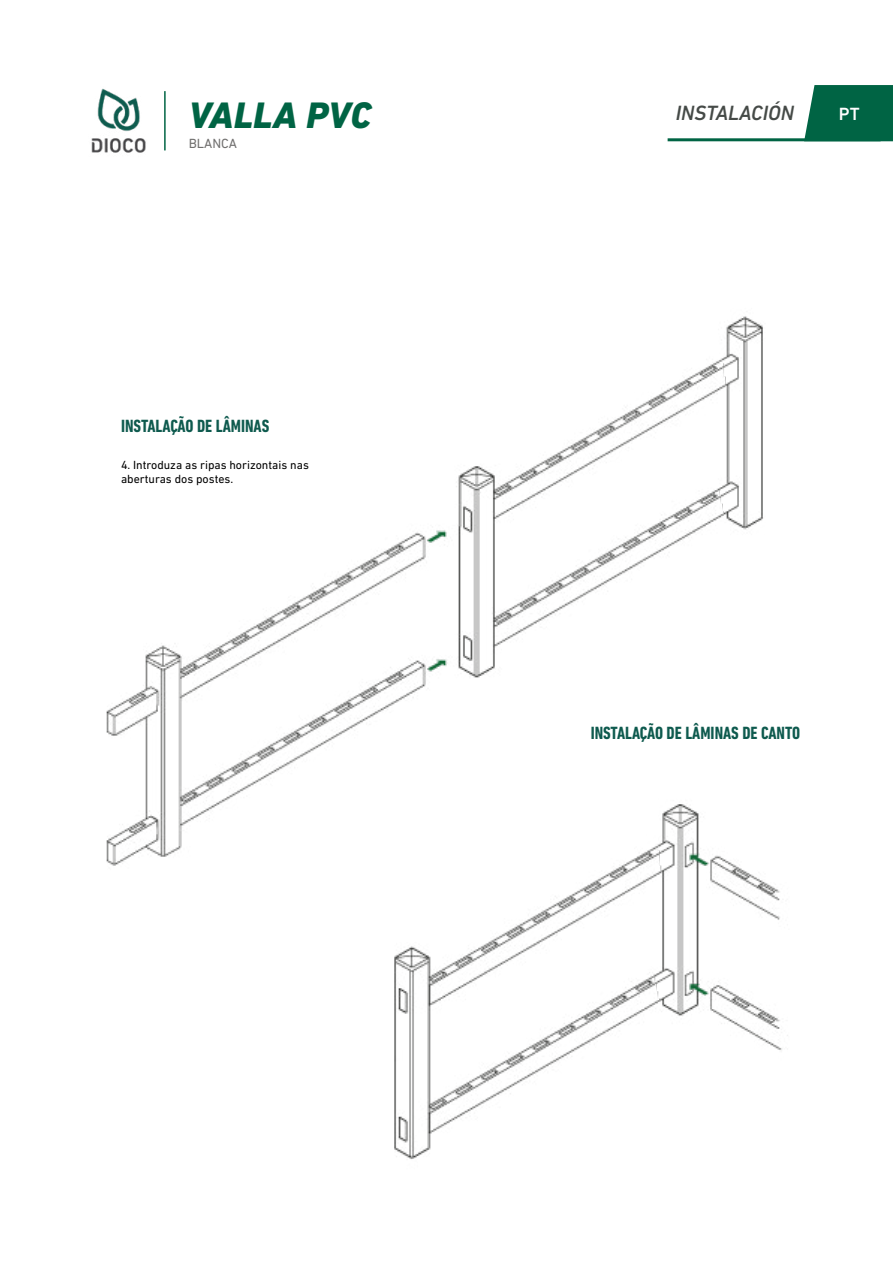
<style>
.page{position:relative;width:893px;height:1263px;background:#fff}
.page>*{position:absolute;margin:0;border:0;box-sizing:border-box;transform-origin:0 0}
.t1{font:italic 800 37.5px "DIN Next LT Pro";color:#006444}
.t2{font:italic 500 21px "DIN Next LT Pro";color:#454a47}
.t3{font:700 condensed 18px "DIN Next LT Pro";color:#0e5a4e}
.t4{font:500 18px "DIN Next LT Pro";color:#fff}
.t5{font:13.5px "DIN Next LT Pro";color:#71706f}
.t6{font:12px/13.5px "DIN Next LT Pro";color:#000}
</style>
<div class="page">
<img style="left:91px;top:88px;width:55px;height:65px">
<hr style="left:164px;top:91px;width:2px;height:59px;background:#006444">
<hr style="left:668px;top:138px;width:213px;height:3px;background:#006444">
<svg style="left:804px;top:85px;width:89px;height:56px;background:#0f6d4f"></svg>
<img style="left:106px;top:316px;width:682px;height:843px">
<h1 class="t1" style="left:189px;top:93px;width:184px">VALLA PVC</h1>
<p class="t5" style="left:189px;top:136px;width:50px">BLANCA</p>
<h3 class="t3" style="left:121px;top:415px;width:150px">INSTALAÇÃO DE LÂMINAS</h3>
<p class="t6" style="left:121px;top:458px;width:189px">4. Introduza as ripas horizontais nas aberturas dos postes.</p>
<h2 class="t2" style="left:676px;top:101px;width:119px">INSTALACIÓN</h2>
<h3 class="t4" style="left:839px;top:103px;width:22px">PT</h3>
<h3 class="t3" style="left:591px;top:722px;width:211px">INSTALAÇÃO DE LÂMINAS DE CANTO</h3>
</div>
